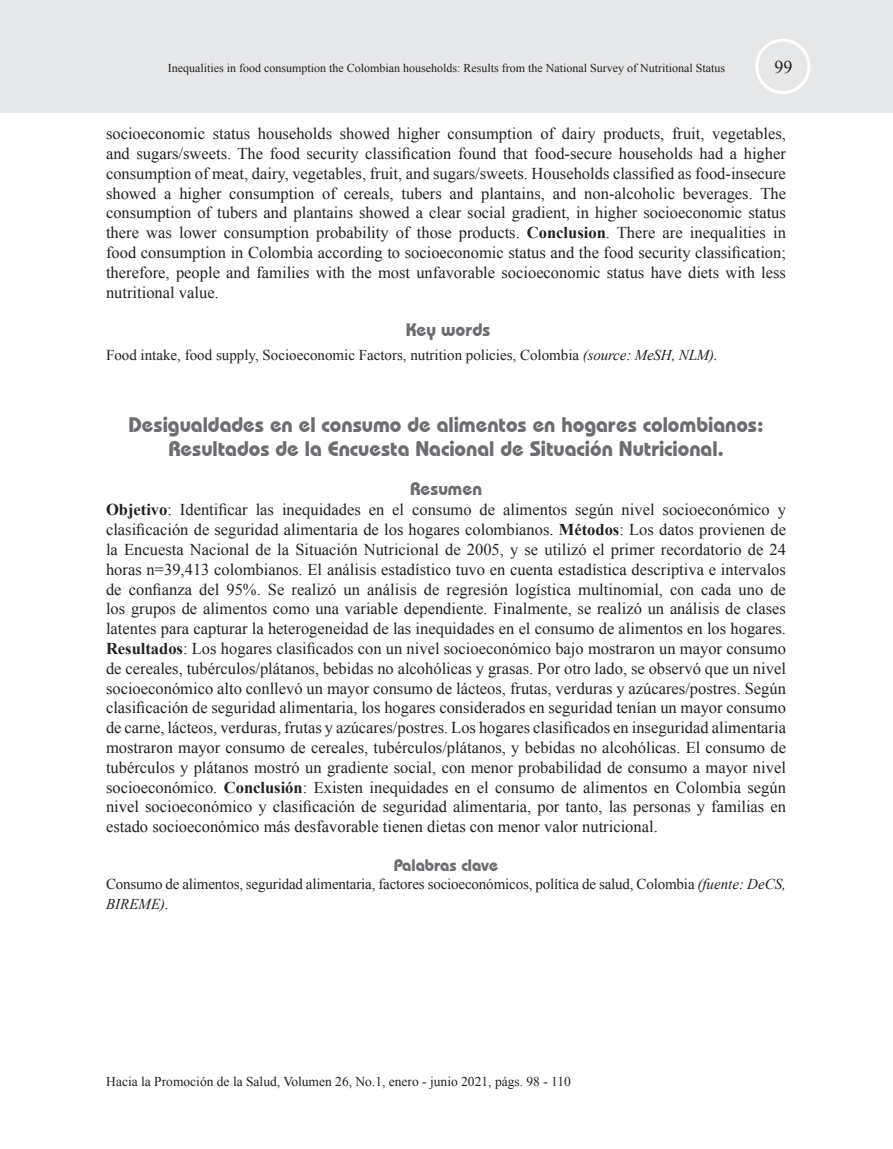
<style>
.page{position:relative;width:893px;height:1149px;background:#fff}
.page>*{position:absolute;margin:0;border:0;box-sizing:border-box;transform-origin:0 0}
.t1{font:700 21px/24px "Bauhaus IT Cby BT";color:#6c6d70;text-align:center}
.t2{font:700 18px "Bauhaus IT Cby BT";color:#6c6d70}
.t3{font:18px "Times New Roman";color:#231f20}
.t4{font:16.5px/19.8px "Times New Roman";color:#231f20;text-align:justify}
.t5{font:700 16.5px "Bauhaus IT Cby BT";color:#6c6d70}
.t6{font:15px/19.8px "Times New Roman";letter-spacing:-.01em;color:#231f20}
.t7{font:13.5px "Times New Roman";color:#231f20}
.t8{font:12px "Times New Roman";color:#231f20}
.s1{font-weight:700}
.s2{font-style:italic}
</style>
<div class="page">
<div style="left:0;top:0;width:893px;height:113px;background:#e6e7e9"></div>
<div style="left:755px;top:39px;width:55px;height:55px;border:3px solid #fff;border-radius:50%"></div>
<p class="t8" style="left:168px;top:60px;width:559px">Inequalities in food consumption the Colombian households: Results from the National Survey of Nutritional Status</p>
<p class="t3" style="left:774px;top:55px;width:19px">99</p>
<p class="t4" style="left:106px;top:123px;width:681px">socioeconomic status households showed higher consumption of dairy products, fruit, vegetables, and sugars/sweets. The food security classification found that food-secure households had a higher consumption of meat, dairy, vegetables, fruit, and sugars/sweets. Households classified as food-insecure showed a higher consumption of cereals, tubers and plantains, and non-alcoholic beverages. The consumption of tubers and plantains showed a clear social gradient, in higher socioeconomic status there was lower consumption probability of those products. <span class="s1">Conclusion</span>. There are inequalities in food consumption in Colombia according to socioeconomic status and the food security classification; therefore, people and families with the most unfavorable socioeconomic status have diets with less nutritional value.</p>
<p class="t2" style="left:406px;top:319px;width:86px">Key words</p>
<p class="t6" style="left:106px;top:345px;width:613px">Food intake, food supply, Socioeconomic Factors, nutrition policies, Colombia <span class="s2">(source: MeSH, NLM).</span></p>
<p class="t1" style="left:128px;top:412px;width:637px">Desigualdades en el consumo de alimentos en hogares colombianos:<br>Resultados de la Encuesta Nacional de Situación Nutricional.</p>
<p class="t2" style="left:410px;top:478px;width:73px">Resumen</p>
<p class="t4" style="left:106px;top:499px;width:681px"><span class="s1">Objetivo</span>: Identificar las inequidades en el consumo de alimentos según nivel socioeconómico y clasificación de seguridad alimentaria de los hogares colombianos. <span class="s1">Métodos</span>: Los datos provienen de la Encuesta Nacional de la Situación Nutricional de 2005, y se utilizó el primer recordatorio de 24 horas n=39,413 colombianos. El análisis estadístico tuvo en cuenta estadística descriptiva e intervalos de confianza del 95%. Se realizó un análisis de regresión logística multinomial, con cada uno de los grupos de alimentos como una variable dependiente. Finalmente, se realizó un análisis de clases latentes para capturar la heterogeneidad de las inequidades en el consumo de alimentos en los hogares.<br><span class="s1">Resultados</span>: Los hogares clasificados con un nivel socioeconómico bajo mostraron un mayor consumo de cereales, tubérculos/plátanos, bebidas no alcohólicas y grasas. Por otro lado, se observó que un nivel socioeconómico alto conllevó un mayor consumo de lácteos, frutas, verduras y azúcares/postres. Según clasificación de seguridad alimentaria, los hogares considerados en seguridad tenían un mayor consumo de carne, lácteos, verduras, frutas y azúcares/postres. Los hogares clasificados en inseguridad alimentaria mostraron mayor consumo de cereales, tubérculos/plátanos, y bebidas no alcohólicas. El consumo de tubérculos y plátanos mostró un gradiente social, con menor probabilidad de consumo a mayor nivel socioeconómico. <span class="s1">Conclusión</span>: Existen inequidades en el consumo de alimentos en Colombia según nivel socioeconómico y clasificación de seguridad alimentaria, por tanto, las personas y familias en estado socioeconómico más desfavorable tienen dietas con menor valor nutricional.</p>
<p class="t5" style="left:394px;top:855px;width:106px">Palabras clave</p>
<p class="t6" style="left:106px;top:873px;width:681px">Consumo de alimentos, seguridad alimentaria, factores socioeconómicos, política de salud, Colombia <span class="s2">(fuente: DeCS,<br>BIREME).</span></p>
<p class="t7" style="left:106px;top:1072px;width:466px">Hacia la Promoción de la Salud, Volumen 26, No.1, enero - junio 2021, págs. 98 - 110</p>
</div>
